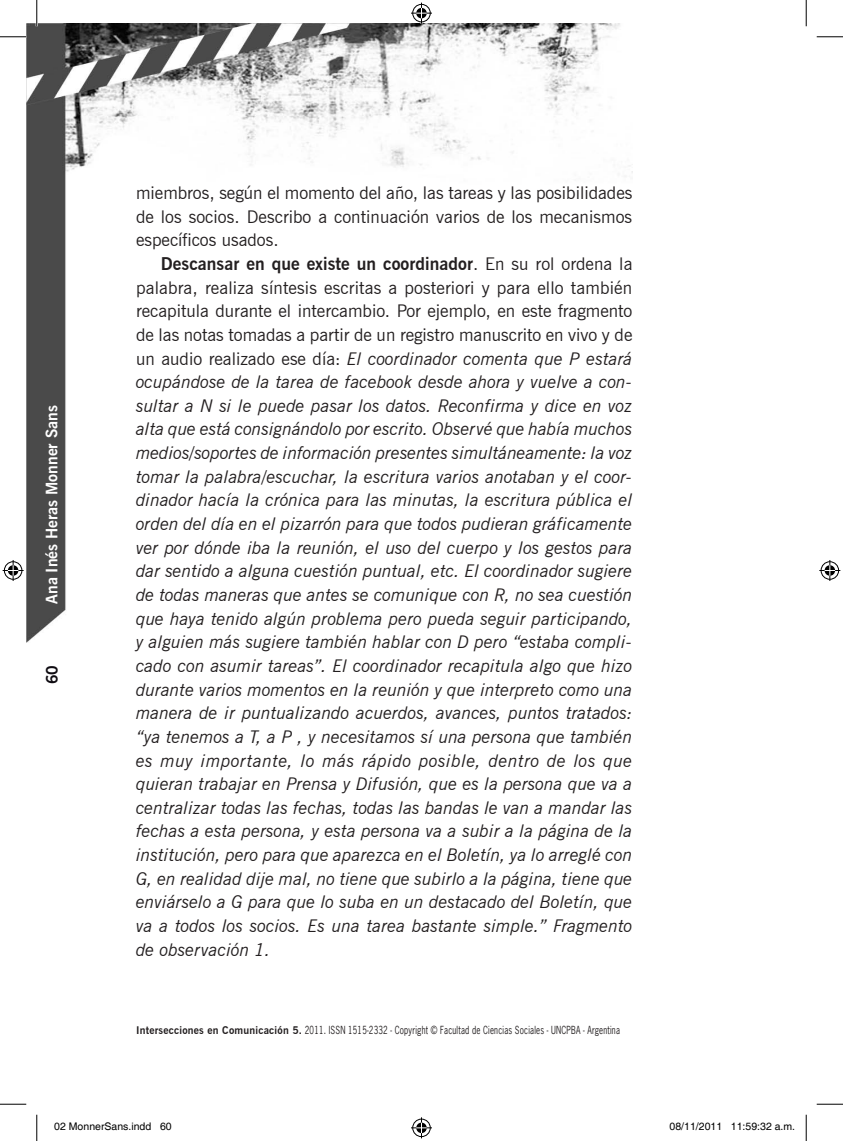
<style>
.page{position:relative;width:843px;height:1141px;background:#fff}
.page>*{position:absolute;margin:0;border:0;box-sizing:border-box;transform-origin:0 0}
.t1{font:italic 17.5px/23.6px "News Gothic BT";color:#231f20;text-align:justify}
.t2{font:17.5px/23.6px "News Gothic BT";letter-spacing:.005em;color:#231f20;text-align:justify}
.t3{font:700 15.75px "News Gothic BT";color:#fff}
.t4{font:700 15.75px "News Gothic BT";color:#0e0b11}
.t5{font:10.5px "News Gothic Cn";letter-spacing:.02em;color:#231f20}
.t6{font:10.5px "Helvetica";color:#000}
.s1{font-weight:700;font-style:normal}
.s2{font-style:normal}
.s3{font-family:"News Gothic BT";font-weight:700}
</style>
<div class="page">
<img style="left:27px;top:24px;width:603px;height:618px">
<hr style="left:36px;top:0;width:2px;height:26px;background:#fff">
<svg style="left:0;top:36px;width:26px;height:1px"></svg>
<svg style="left:816px;top:36px;width:26px;height:1px"></svg>
<svg style="left:0;top:1103px;width:26px;height:1px"></svg>
<svg style="left:816px;top:1103px;width:26px;height:1px"></svg>
<svg style="left:36px;top:0;width:1px;height:26px"></svg>
<svg style="left:36px;top:1114px;width:1px;height:26px"></svg>
<svg style="left:805px;top:0;width:1px;height:26px"></svg>
<svg style="left:805px;top:1114px;width:1px;height:26px"></svg>
<svg style="left:411px;top:3px;width:21px;height:21px"></svg>
<svg style="left:411px;top:1117px;width:21px;height:20px"></svg>
<svg style="left:3px;top:560px;width:21px;height:21px"></svg>
<svg style="left:819px;top:560px;width:21px;height:21px"></svg>
<p class="t3" style="left:42px;top:603px;width:200px;rotate:-90deg">Ana Inés Heras Monner Sans</p>
<p class="t4" style="left:42px;top:684px;width:21px;rotate:-90deg">60</p>
<p class="t2" style="left:136px;top:181px;width:498px">miembros, según el momento del año, las tareas y las posibilidades de los socios. Describo a continuación varios de los mecanismos específicos usados.</p>
<p class="t1" style="left:136px;top:252px;width:498px;text-indent:25px"><span class="s1">Descansar en que existe un coordinador</span><span class="s2">. En su rol ordena la palabra, realiza síntesis escritas a posteriori y para ello también recapitula durante el intercambio. Por ejemplo, en este fragmento de las notas tomadas a partir de un registro manuscrito en vivo y de un audio realizado ese día:</span> El coordinador comenta que P estará ocupándose de la tarea de facebook desde ahora y vuelve a con&shy;sultar a N si le puede pasar los datos. Reconfirma y dice en voz alta que está consignándolo por escrito. Observé que había muchos medios/soportes de información presentes simultáneamente: la voz tomar la palabra/escuchar, la escritura varios anotaban y el coor&shy;dinador hacía la crónica para las minutas, la escritura pública el orden del día en el pizarrón para que todos pudieran gráficamente ver por dónde iba la reunión, el uso del cuerpo y los gestos para dar sentido a alguna cuestión puntual, etc. El coordinador sugiere de todas maneras que antes se comunique con R, no sea cuestión que haya tenido algún problema pero pueda seguir participando, y alguien más sugiere también hablar con D pero “estaba compli&shy;cado con asumir tareas”. El coordinador recapitula algo que hizo durante varios momentos en la reunión y que interpreto como una manera de ir puntualizando acuerdos, avances, puntos tratados: “ya tenemos a T, a P , y necesitamos sí una persona que también es muy importante, lo más rápido posible, dentro de los que quieran trabajar en Prensa y Difusión, que es la persona que va a centralizar todas las fechas, todas las bandas le van a mandar las fechas a esta persona, y esta persona va a subir a la página de la institución, pero para que aparezca en el Boletín, ya lo arreglé con G, en realidad dije mal, no tiene que subirlo a la página, tiene que enviárselo a G para que lo suba en un destacado del Boletín, que va a todos los socios. Es una tarea bastante simple.” Fragmento de observación 1.</p>
<p class="t5" style="left:136px;top:1022px;width:485px"><span class="s3">Intersecciones en Comunicación 5.</span> 2011. ISSN 1515-2332 - Copyright © Facultad de Ciencias Sociales - UNCPBA - Argentina</p>
<p class="t6" style="left:54px;top:1120px;width:119px">02 MonnerSans.indd 60</p>
<p class="t6" style="left:669px;top:1120px;width:127px">08/11/2011 11:59:32 a.m.</p>
</div>
